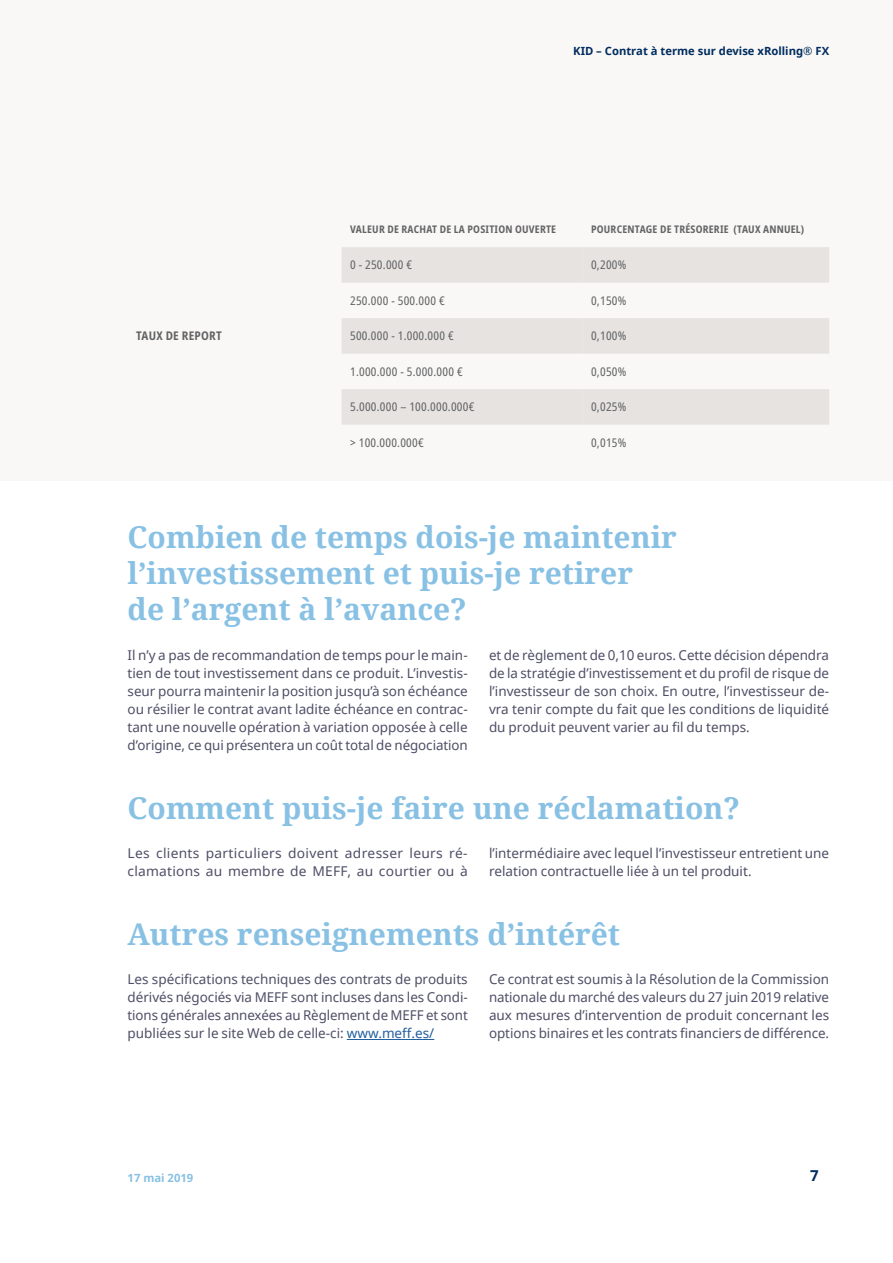
<style>
.page{position:relative;width:893px;height:1263px;background:#fff}
.page>*{position:absolute;margin:0;border:0;box-sizing:border-box;transform-origin:0 0}
.t1{font:700 30px/36px "Noto Serif";color:#88c1e4}
.t2{font:700 15px "Noto Sans";color:#002c5f}
.t3{font:13.5px/18px "Noto Sans";color:#4e4e66;text-align:justify}
.t4{font:13.5px/18px "Noto Sans";letter-spacing:.02em;color:#4e4e66}
.t5{font:condensed 12px "Noto Sans";letter-spacing:.02em;color:#636466}
.t6{font:700 condensed 12px "Noto Sans";letter-spacing:.02em;color:#636466}
.t7{font:700 11.25px "Noto Sans";color:#002c5f}
.t8{font:700 11.25px "Noto Sans";color:#88c1e4}
.t9{font:700 condensed 10.5px "Noto Sans";letter-spacing:.02em;color:#636466}
.s1{color:#215e9e}
</style>
<div class="page">
<hr style="left:347px;top:1039px;width:87px;height:1px;background:#215e9e">
<div style="left:0;top:0;width:893px;height:480px;background:#f9f8f6"></div>
<svg style="left:342px;top:247px;width:487px;height:178px"></svg>
<p class="t6" style="left:136px;top:327px;width:87px">TAUX DE REPORT</p>
<p class="t7" style="left:577px;top:43px;width:237px">KID – Contrat à terme sur devise xRo ling<sup>®</sup></p>
<p class="t7" style="left:573px;top:43px;width:257px">KID – Contrat à terme sur devise xRolling® FX</p>
<p class="t9" style="left:350px;top:222px;width:208px">VALEUR DE RACHAT DE LA POSITION OUVERTE</p>
<p class="t9" style="left:591px;top:222px;width:215px">POURCENTAGE DE TRÉSORERIE (TAUX ANNUEL)</p>
<p class="t5" style="left:350px;top:256px;width:64px">0 - 250.000 €</p>
<p class="t5" style="left:591px;top:256px;width:37px">0,200%</p>
<p class="t5" style="left:350px;top:292px;width:96px">250.000 - 500.000 €</p>
<p class="t5" style="left:591px;top:292px;width:37px">0,150%</p>
<p class="t5" style="left:350px;top:327px;width:105px">500.000 - 1.000.000 €</p>
<p class="t5" style="left:591px;top:327px;width:37px">0,100%</p>
<p class="t5" style="left:350px;top:363px;width:114px">1.000.000 - 5.000.000 €</p>
<p class="t5" style="left:591px;top:363px;width:37px">0,050%</p>
<p class="t5" style="left:350px;top:398px;width:126px">5.000.000 – 100.000.000€</p>
<p class="t5" style="left:591px;top:398px;width:37px">0,025%</p>
<p class="t5" style="left:350px;top:434px;width:75px">&gt; 100.000.000€</p>
<p class="t5" style="left:591px;top:434px;width:37px">0,015%</p>
<h1 class="t1" style="left:128px;top:519px;width:551px">Combien de temps dois-je maintenir l’investissement et puis-je retirer de l’argent à l’avance?</h1>
<p class="t3" style="left:128px;top:646px;width:342px">Il n’y a pas de recommandation de temps pour le main&shy;tien de tout investissement dans ce produit. L’investis&shy;seur pourra maintenir la position jusqu’à son échéance ou résilier le contrat avant ladite échéance en contrac&shy;tant une nouvelle opération à variation opposée à celle d’origine, ce qui présentera un coût total de négociation</p>
<p class="t3" style="left:489px;top:646px;width:342px">et de règlement de 0,10 euros. Cette décision dépendra de la stratégie d’investissement et du profil de risque de l’investisseur de son choix. En outre, l’investisseur de&shy;vra tenir compte du fait que les conditions de liquidité du produit peuvent varier au fil du temps.</p>
<h1 class="t1" style="left:128px;top:789px;width:614px">Comment puis-je faire une réclamation?</h1>
<p class="t4" style="left:128px;top:844px;width:342px">Les clients particuliers doivent adresser leurs ré&shy;clamations au membre de MEFF, au courtier ou à</p>
<p class="t3" style="left:489px;top:844px;width:341px">l’intermédiaire avec lequel l’investisseur entretient une relation contractuelle liée à un tel produit.</p>
<h1 class="t1" style="left:128px;top:915px;width:494px">Autres renseignements d’intérêt</h1>
<p class="t3" style="left:128px;top:970px;width:342px">Les spécifications techniques des contrats de produits dérivés négociés via MEFF sont incluses dans les Condi&shy;tions générales annexées au Règlement de MEFF et sont publiées sur le site Web de celle-ci: <span class="s1">www.meff.es/</span></p>
<p class="t3" style="left:489px;top:970px;width:342px">Ce contrat est soumis à la Résolution de la Commission nationale du marché des valeurs du 27 juin 2019 relative aux mesures d’intervention de produit concernant les options binaires et les contrats financiers de différence.</p>
<p class="t8" style="left:128px;top:1170px;width:67px">17 mai 2019</p>
<p class="t2" style="left:810px;top:1165px;width:10px">7</p>
</div>
